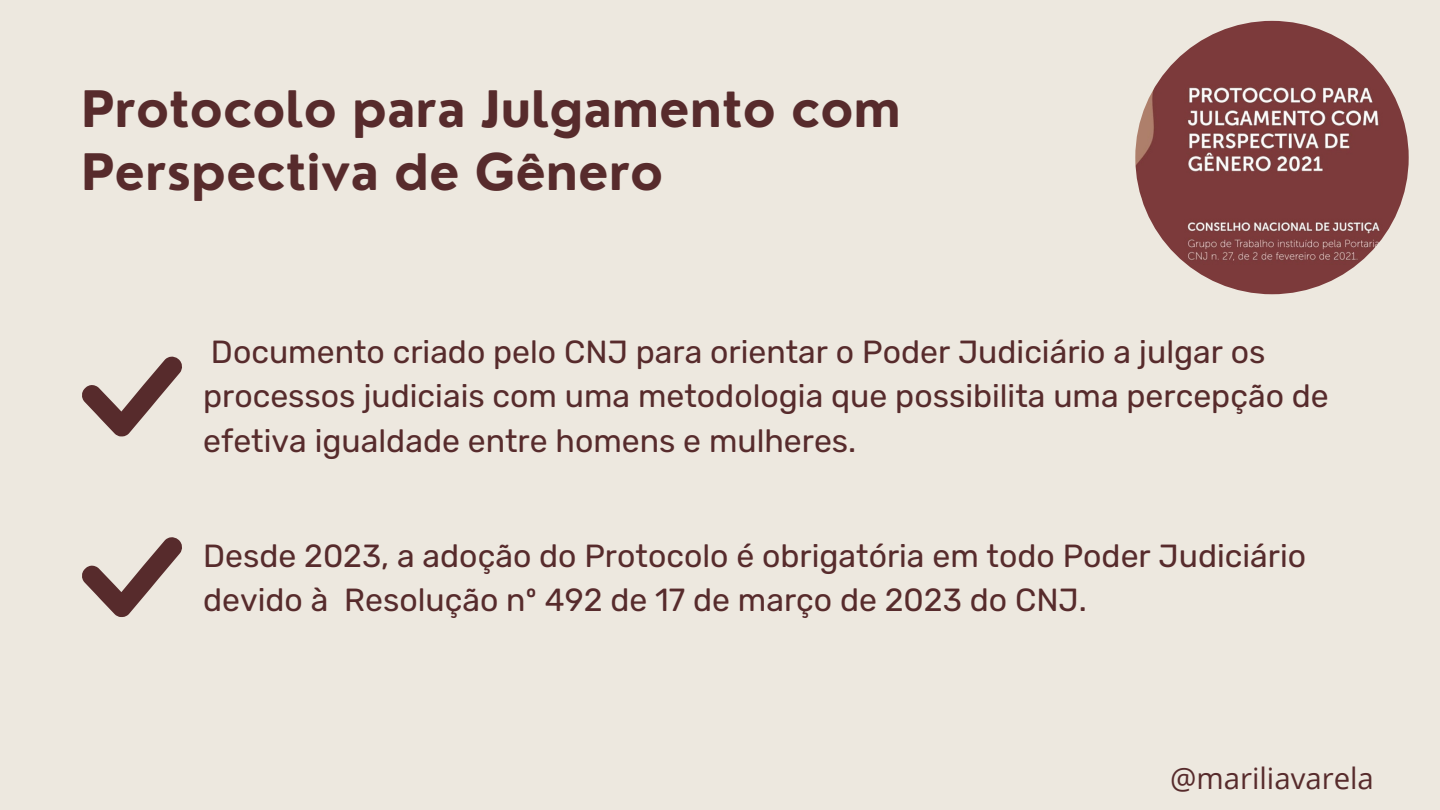
<style>
.page{position:relative;width:1440px;height:810px;background:#ede8df}
.page>*{position:absolute;margin:0;border:0;box-sizing:border-box;transform-origin:0 0}
.t1{font:700 49px/63px "Nourd";color:#572b2c}
.t2{font:32px/44.2px "Rubik";color:#572b2c}
.t3{font:29.4px "Open Sans";color:#572b2c}
</style>
<div class="page">
<svg style="left:82px;top:356px;width:100px;height:80px"></svg>
<svg style="left:82px;top:537px;width:100px;height:80px"></svg>
<img style="left:1135px;top:21px;width:274px;height:273px;border-radius:50%">
<p class="t1" style="left:81px;top:77px;width:821px">Protocolo para Julgamento com<br>Perspectiva de Gênero</p>
<p class="t2" style="left:203px;top:330px;width:1127px">Documento criado pelo CNJ para orientar o Poder Judiciário a julgar os processos judiciais com uma metodologia que possibilita uma percepção de efetiva igualdade entre homens e mulheres.</p>
<p class="t2" style="left:203px;top:534px;width:1105px">Desde 2023, a adoção do Protocolo é obrigatória em todo Poder Judiciário devido à Resolução nº 492 de 17 de março de 2023 do CNJ.</p>
<p class="t3" style="left:1170px;top:757px;width:205px">@mariliavarela</p>
</div>
